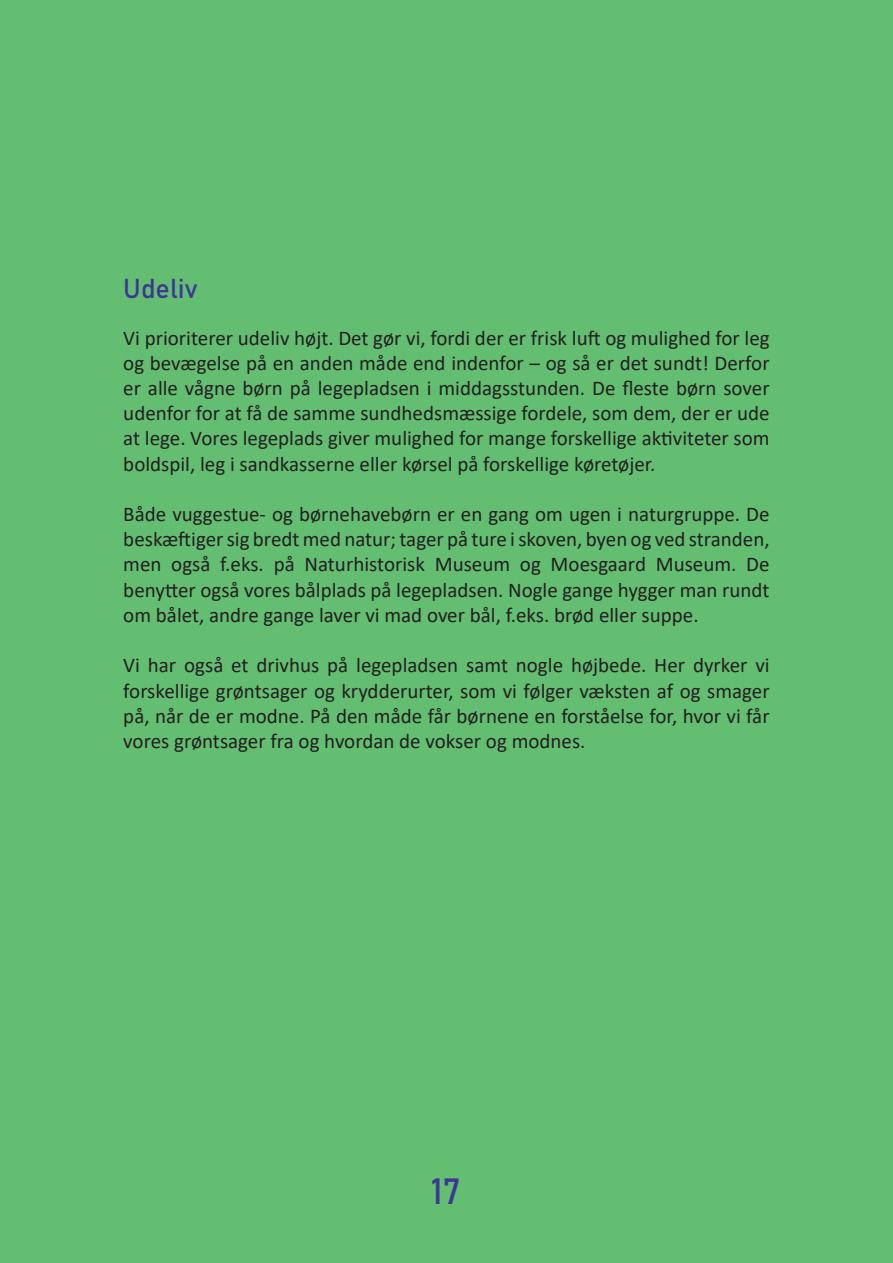
<style>
.page{position:relative;width:893px;height:1263px;background:#fff}
.page>*{position:absolute;margin:0;border:0;box-sizing:border-box;transform-origin:0 0}
.t1{font:36px "Bahnschrift";color:#3d3695}
.t2{font:27px "Bahnschrift";color:#3d3695}
.t3{font:21px/25.2px "Calibri";color:#231f20;text-align:justify}
</style>
<div class="page">
<div style="left:0;top:1px;width:893px;height:1262px;background:#63be72"></div>
<p class="t2" style="left:123px;top:268px;width:76px">Udeliv</p>
<p class="t3" style="left:123px;top:325px;width:648px">Vi prioriterer udeliv højt. Det gør vi, fordi der er frisk luft og mulighed for leg og bevægelse på en anden måde end indenfor – og så er det sundt! Derfor er alle vågne børn på legepladsen i middagsstunden. De fleste børn sover udenfor for at få de samme sundhedsmæssige fordele, som dem, der er ude at lege. Vores legeplads giver mulighed for mange forskellige aktiviteter som boldspil, leg i sandkasserne eller kørsel på forskellige køretøjer.</p>
<p class="t3" style="left:123px;top:501px;width:648px">Både vuggestue- og børnehavebørn er en gang om ugen i naturgruppe. De beskæftiger sig bredt med natur; tager på ture i skoven, byen og ved stranden, men også f.eks. på Naturhistorisk Museum og Moesgaard Museum. De benytter også vores bålplads på legepladsen. Nogle gange hygger man rundt om bålet, andre gange laver vi mad over bål, f.eks. brød eller suppe.</p>
<p class="t3" style="left:123px;top:652px;width:648px">Vi har også et drivhus på legepladsen samt nogle højbede. Her dyrker vi forskellige grøntsager og krydderurter, som vi følger væksten af og smager på, når de er modne. På den måde får børnene en forståelse for, hvor vi får vores grøntsager fra og hvordan de vokser og modnes.</p>
<p class="t1" style="left:431px;top:1164px;width:32px">17</p>
</div>
